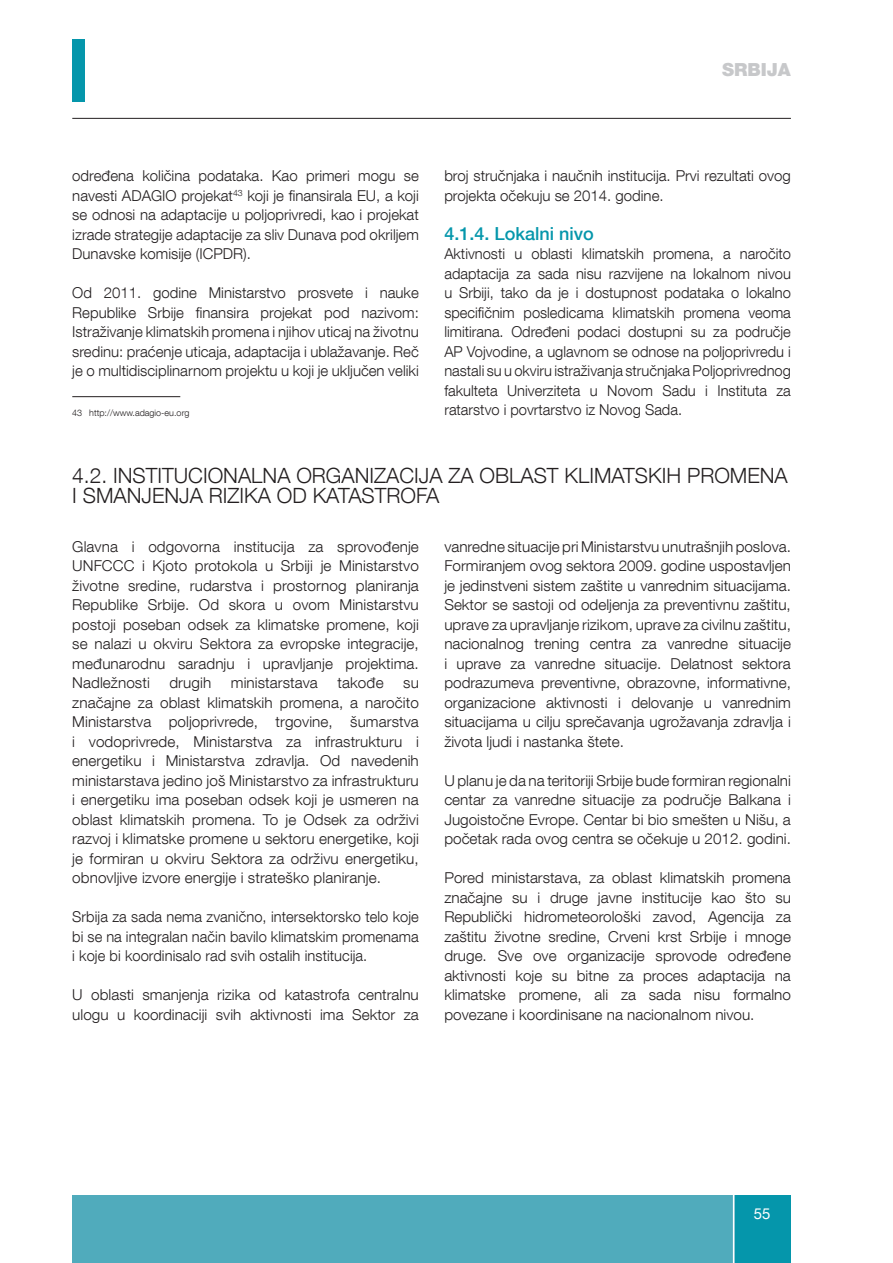
<style>
.page{position:relative;width:893px;height:1263px;background:#fff}
.page>*{position:absolute;margin:0;border:0;box-sizing:border-box;transform-origin:0 0}
.t1{font:300 21px "Helvetica Neue LT Com";color:#231f20}
.t2{font:500 18px "Helvetica Neue LT Com";color:#0596ab}
.t3{font:900 18px "Helvetica Neue LT Com";color:#c7c8ca}
.t4{font:300 15px/19.5px "Helvetica Neue LT Com";color:#231f20;text-align:justify}
.t5{font:15px "Helvetica Neue LT Com";color:#fff}
.t6{font:300 9px "Helvetica Neue LT Com";color:#231f20}
</style>
<div class="page">
<hr style="left:72px;top:118px;width:719px;height:1px;background:#231f20">
<div style="left:734px;top:1195px;width:57px;height:68px;background:#0596ab"></div>
<div style="left:72px;top:1195px;width:663px;height:68px;background:#50abbc"></div>
<div style="left:72px;top:39px;width:13px;height:63px;background:#0596ab"></div>
<hr style="left:733px;top:1185px;width:1px;height:78px;background:#fff">
<hr style="left:72px;top:396px;width:108px;height:1px;background:#231f20">
<p class="t3" style="left:722px;top:59px;width:70px">SRBIJA</p>
<p class="t4" style="left:72px;top:166px;width:348px">određena količina podataka. Kao primeri mogu se navesti ADAGIO projekat<sup>43</sup> koji je finansirala EU, a koji se odnosi na adaptacije u poljoprivredi, kao i projekat izrade strategije adaptacije za sliv Dunava pod okriljem Dunavske komisije (ICPDR).</p>
<p class="t4" style="left:72px;top:283px;width:348px">Od 2011. godine Ministarstvo prosvete i nauke Republike Srbije finansira projekat pod nazivom:<br>Istraživanje klimatskih promena i njihov uticaj na životnu sredinu: praćenje uticaja, adaptacija i ublažavanje. Reč je o multidisciplinarnom projektu u koji je uključen veliki</p>
<p class="t6" style="left:72px;top:407px;width:119px">43 http://www.adagio-eu.org</p>
<p class="t4" style="left:444px;top:166px;width:348px">broj stručnjaka i naučnih institucija. Prvi rezultati ovog projekta očekuju se 2014. godine.</p>
<p class="t2" style="left:444px;top:222px;width:151px">4.1.4. Lokalni nivo</p>
<p class="t4" style="left:444px;top:244px;width:348px">Aktivnosti u oblasti klimatskih promena, a naročito adaptacija za sada nisu razvijene na lokalnom nivou u Srbiji, tako da je i dostupnost podataka o lokalno specifičnim posledicama klimatskih promena veoma limitirana. Određeni podaci dostupni su za područje AP Vojvodine, a uglavnom se odnose na poljoprivredu i nastali su u okviru istraživanja stručnjaka Poljoprivrednog fakulteta Univerziteta u Novom Sadu i Instituta za ratarstvo i povrtarstvo iz Novog Sada.</p>
<h1 class="t1" style="left:72px;top:463px;width:59px">4.2. Institucionalna</h1>
<h1 class="t1" style="left:296px;top:463px;width:14px">organizacija</h1>
<h1 class="t1" style="left:448px;top:463px;width:46px">za oblast</h1>
<h1 class="t1" style="left:564px;top:463px;width:13px">klimatskih</h1>
<h1 class="t1" style="left:687px;top:463px;width:16px">promena</h1>
<h1 class="t1" style="left:72px;top:483px;width:25px">i smanjenja</h1>
<h1 class="t1" style="left:209px;top:483px;width:12px">rizika</h1>
<h1 class="t1" style="left:277px;top:483px;width:50px">od katastrofa</h1>
<p class="t4" style="left:72px;top:536px;width:348px">Glavna i odgovorna institucija za sprovođenje UNFCCC i Kjoto protokola u Srbiji je Ministarstvo životne sredine, rudarstva i prostornog planiranja Republike Srbije. Od skora u ovom Ministarstvu postoji poseban odsek za klimatske promene, koji se nalazi u okviru Sektora za evropske integracije, međunarodnu saradnju i upravljanje projektima.<br>Nadležnosti</p>
<p class="t4" style="left:444px;top:536px;width:348px">vanredne situacije pri Ministarstvu unutrašnjih poslova.<br>Formiranjem ovog sektora 2009. godine uspostavljen je jedinstveni sistem zaštite u vanrednim situacijama.<br>Sektor se sastoji od odeljenja za preventivnu zaštitu, uprave za upravljanje rizikom, uprave za civilnu zaštitu, nacionalnog trening centra za vanredne situacije i uprave za vanredne situacije. Delatnost sektora podrazumeva preventivne, obrazovne, informativne, organizacione aktivnosti i delovanje u vanrednim situacijama u cilju sprečavanja ugrožavanja zdravlja i života ljudi i nastanka štete.</p>
<p class="t4" style="left:444px;top:770px;width:348px">U planu je da na teritoriji Srbije bude formiran regionalni centar za vanredne situacije za područje Balkana i Jugoistočne Evrope. Centar bi bio smešten u Nišu, a početak rada ovog centra se očekuje u 2012. godini.</p>
<p class="t4" style="left:444px;top:868px;width:348px">Pored ministarstava, za oblast klimatskih promena značajne su i druge javne institucije kao što su Republički hidrometeorološki zavod, Agencija za zaštitu životne sredine, Crveni krst Srbije i mnoge druge. Sve ove organizacije sprovode određene aktivnosti koje su bitne za proces adaptacija na klimatske promene, ali za sada nisu formalno povezane i koordinisane na nacionalnom nivou.</p>
<p class="t4" style="left:169px;top:673px;width:43px">drugih</p>
<p class="t4" style="left:231px;top:673px;width:89px">ministarstava</p>
<p class="t4" style="left:337px;top:673px;width:48px">takođe</p>
<p class="t4" style="left:72px;top:673px;width:348px;text-indent:331px">su značajne za oblast klimatskih promena, a naročito Ministarstva poljoprivrede, trgovine, šumarstva i vodoprivrede, Ministarstva za infrastrukturu i energetiku i Ministarstva zdravlja. Od navedenih ministarstava jedino još Ministarstvo za infrastrukturu i energetiku ima poseban odsek koji je usmeren na oblast klimatskih promena. To je Odsek za održivi razvoj i klimatske promene u sektoru energetike, koji je formiran u okviru Sektora za održivu energetiku, obnovljive izvore energije i strateško planiranje.</p>
<p class="t4" style="left:72px;top:907px;width:348px">Srbija za sada nema zvanično, intersektorsko telo koje bi se na integralan način bavilo klimatskim promenama i koje bi koordinisalo rad svih ostalih institucija.</p>
<p class="t4" style="left:72px;top:985px;width:348px">U oblasti smanjenja rizika od katastrofa centralnu ulogu u koordinaciji svih aktivnosti ima Sektor za</p>
<p class="t5" style="left:754px;top:1204px;width:18px">55</p>
</div>
